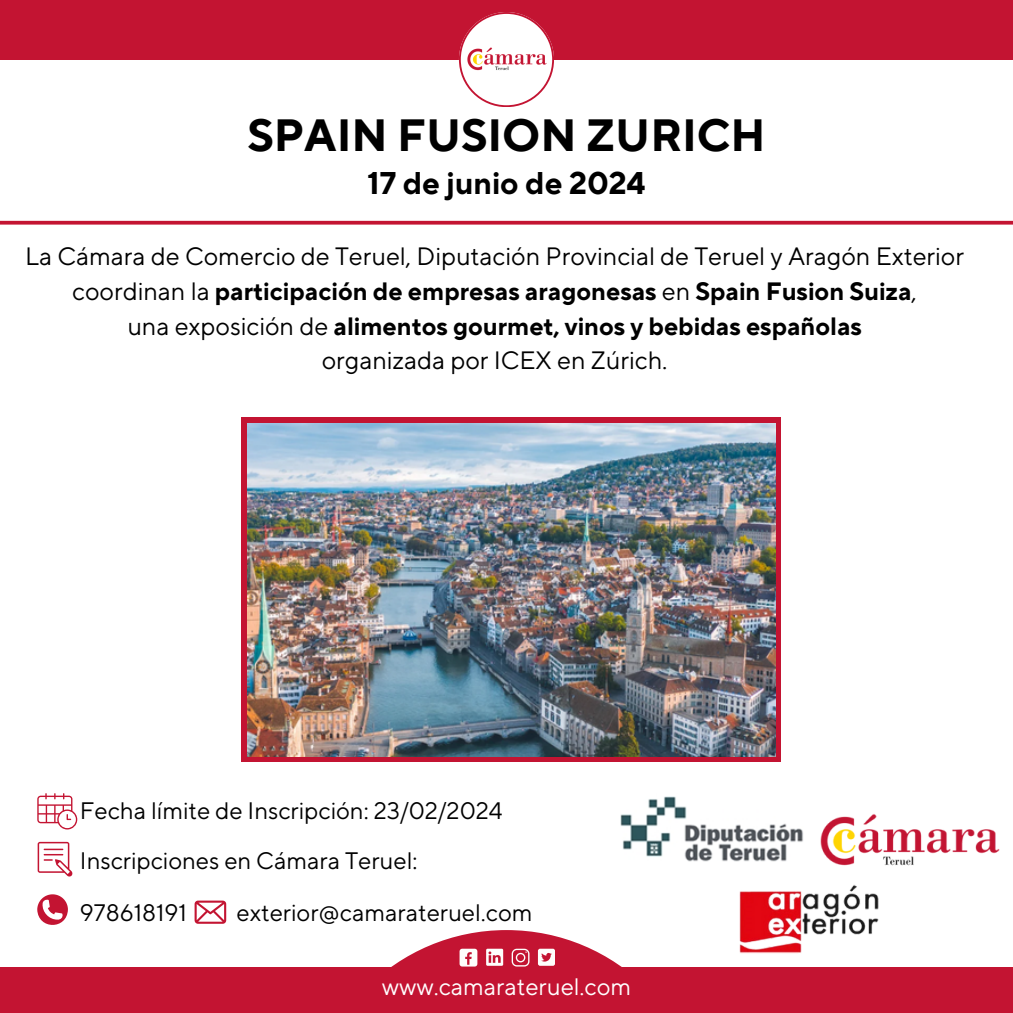
<style>
.page{position:relative;width:1013px;height:1013px;background:#fff}
.page>*{position:absolute;margin:0;border:0;box-sizing:border-box;transform-origin:0 0}
.t1{font:700 45px "TT Norms Pro";color:#000}
.t2{font:700 31.25px "TT Norms Pro";color:#000}
.t3{font:700 25px "TT Norms Pro";color:#000}
.t4{font:25px "TT Norms Pro";color:#000}
.t5{font:23.75px "TT Norms Pro";color:#000}
.t6{font:23.75px "TT Norms Pro";color:#fff}
.s1{font-weight:400}
</style>
<div class="page">
<div style="left:0;top:0;width:1012px;height:60px;background:#c31432"></div>
<svg style="left:459px;top:12px;width:94px;height:95px"></svg>
<img style="left:468px;top:31px;width:79px;height:55px">
<svg style="left:37px;top:793px;width:40px;height:36px"></svg>
<svg style="left:38px;top:841px;width:35px;height:35px"></svg>
<div style="left:0;top:966px;width:1012px;height:46px;background:#c31432"></div>
<img style="left:820px;top:814px;width:179px;height:52px">
<svg style="left:308px;top:930px;width:396px;height:37px"></svg>
<div style="left:459px;top:948px;width:18px;height:18px;background:#fefefc;border-radius:3px"></div>
<svg style="left:465px;top:952px;width:7px;height:12px"></svg>
<svg style="left:486px;top:948px;width:17px;height:17px"></svg>
<svg style="left:511px;top:948px;width:18px;height:18px"></svg>
<div style="left:538px;top:948px;width:17px;height:17px;background:#fefefc;border-radius:2px"></div>
<svg style="left:541px;top:953px;width:11px;height:8px"></svg>
<svg style="left:37px;top:894px;width:31px;height:31px"></svg>
<svg style="left:194px;top:900px;width:32px;height:23px"></svg>
<img style="left:621px;top:796px;width:182px;height:66px">
<hr style="left:0;top:221px;width:1012px;height:3px;background:#c31432">
<img style="left:739px;top:885px;width:140px;height:69px">
<div style="left:242px;top:418px;width:539px;height:344px;background:#c31432"></div>
<img style="left:247px;top:423px;width:528px;height:333px">
<p class="t1" style="left:247px;top:108px;width:520px">SPAIN FUSION ZURICH</p>
<p class="t2" style="left:367px;top:164px;width:279px">17 de junio de 2024</p>
<p class="t4" style="left:25px;top:241px;width:940px">La Cámara de Comercio de Teruel, Diputación Provincial de Teruel y Aragón Exterior</p>
<p class="t3" style="left:72px;top:276px;width:846px"><span class="s1">coordinan la</span> participación de empresas aragonesas <span class="s1">en</span> Spain Fusion Suiza<span class="s1">,</span></p>
<p class="t3" style="left:127px;top:311px;width:736px"><span class="s1">una exposición de</span> alimentos gourmet, vinos y bebidas españolas</p>
<p class="t4" style="left:322px;top:345px;width:347px">organizada por ICEX en Zúrich.</p>
<p class="t5" style="left:80px;top:796px;width:424px">Fecha límite de Inscripción: 23/02/2024</p>
<p class="t5" style="left:80px;top:846px;width:339px">Inscripciones en Cámara Teruel:</p>
<p class="t5" style="left:80px;top:898px;width:108px">978618191</p>
<p class="t5" style="left:237px;top:898px;width:297px">exterior@camarateruel.com</p>
<p class="t6" style="left:382px;top:972px;width:251px">www.camarateruel.com</p>
</div>
